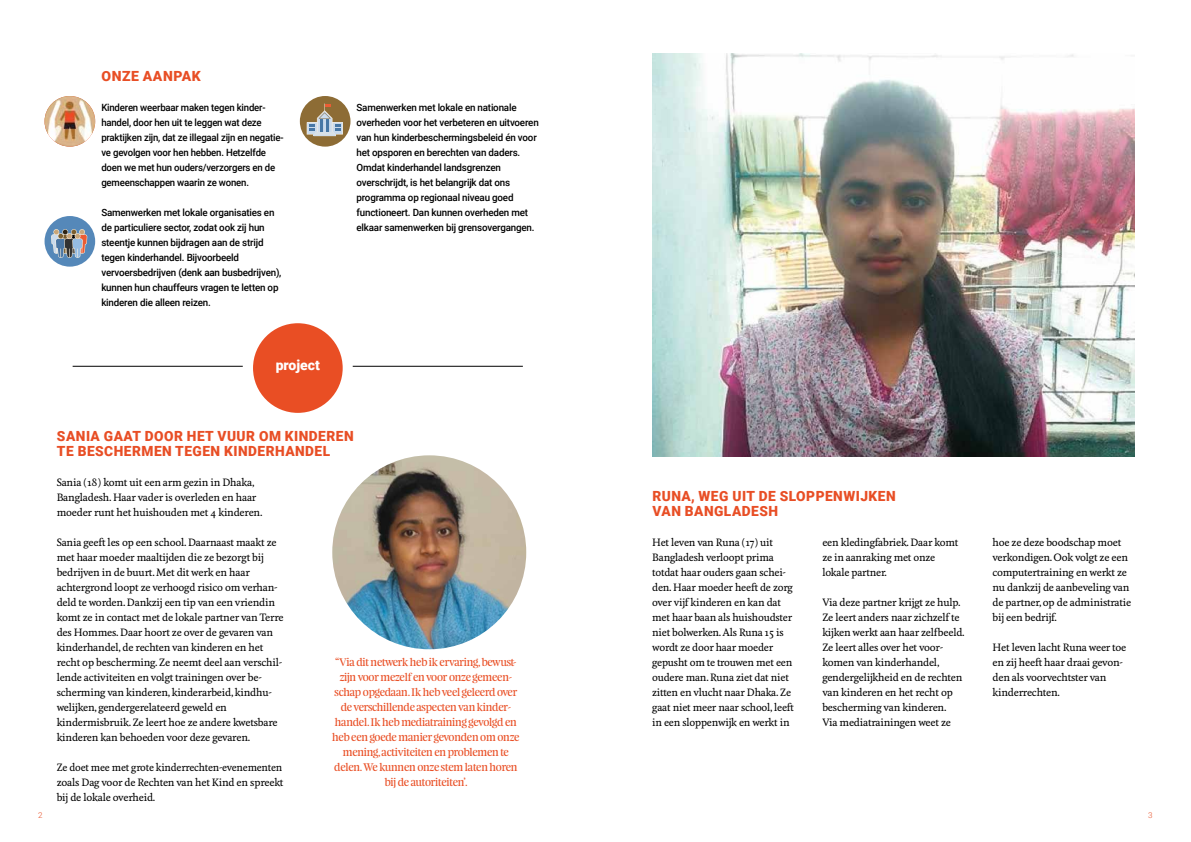
<style>
.page{position:relative;width:1191px;height:842px;background:#fff}
.page>*{position:absolute;margin:0;border:0;box-sizing:border-box;transform-origin:0 0}
.t1{font:900 14px/15px "Roboto";letter-spacing:.035em;color:#e84e25}
.t2{font:900 14px "Roboto";color:#fff}
.t3{font:500 10px/15px "Feijoa";letter-spacing:-.02em;color:#000}
.t4{font:500 10px/15px "Roboto";letter-spacing:-.02em;color:#000}
.t5{font:10px/15px "Feijoa Display";letter-spacing:-.02em;color:#e94e24;text-align:center}
.t6{font:500 10px/15px "Roboto";letter-spacing:-.02em;color:#000;scale:.96 1}
.t7{font:500 10px/15px "Feijoa";letter-spacing:-.02em;color:#000;scale:.95 1}
.t8{font:300 8px "Roboto";color:#e84e25}
</style>
<div class="page">
<div style="left:253px;top:323px;width:90px;height:90px;background:#e94e24;border-radius:50%"></div>
<hr style="left:73px;top:366px;width:170px;height:1px;background:#000">
<hr style="left:353px;top:366px;width:170px;height:1px;background:#000">
<div style="left:45px;top:216px;width:50px;height:51px;background:#5588b9;border-radius:50%"></div>
<svg style="left:51px;top:229px;width:36px;height:29px"></svg>
<div style="left:300px;top:96px;width:50px;height:51px;background:#8d6c35;border-radius:50%"></div>
<svg style="left:307px;top:103px;width:36px;height:33px"></svg>
<img style="left:45px;top:96px;width:50px;height:51px;border-radius:25px">
<img style="left:332px;top:455px;width:194px;height:194px;border-radius:97px">
<img style="left:652px;top:54px;width:482px;height:402px">
<h1 class="t1" style="left:102px;top:68px;width:101px">ONZE AANPAK</h1>
<p class="t6" style="left:101px;top:100px;width:191px">Kinderen weerbaar maken tegen kinder&shy;handel, door hen uit te leggen wat deze praktijken zijn, dat ze illegaal zijn en negatie&shy;ve gevolgen voor hen hebben. Hetzelfde doen we met hun ouders/verzorgers en de gemeenschappen waarin ze wonen.</p>
<p class="t4" style="left:101px;top:205px;width:182px">Samenwerken met lokale organisaties en de particuliere sector, zodat ook zij hun steentje kunnen bijdragen aan de strijd tegen kinderhandel. Bijvoorbeeld vervoersbedrijven (denk aan busbedrijven), kunnen hun chauffeurs vragen te letten op kinderen die alleen reizen.</p>
<h1 class="t2" style="left:276px;top:355px;width:46px">project</h1>
<p class="t4" style="left:356px;top:100px;width:184px">Samenwerken met lokale en nationale overheden voor het verbeteren en uitvoeren van hun kinderbeschermingsbeleid én voor het opsporen en berechten van daders.<br>Omdat kinderhandel landsgrenzen overschrijdt, is het belangrijk dat ons programma op regionaal niveau goed functioneert. Dan kunnen overheden met elkaar samenwerken bij grensovergangen.</p>
<h1 class="t1" style="left:57px;top:428px;width:298px">SANIA GAAT DOOR HET VUUR OM KINDEREN<br>TE BESCHERMEN TEGEN KINDERHANDEL</h1>
<p class="t3" style="left:57px;top:475px;width:207px">Sania (18) komt uit een arm gezin in Dhaka,<br>Bangladesh. Haar vader is overleden en haar moeder runt het huishouden met 4 kinderen.</p>
<p class="t3" style="left:57px;top:535px;width:228px">Sania geeft les op een school. Daarnaast maakt ze met haar moeder maaltijden die ze bezorgt bij bedrijven in de buurt. Met dit werk en haar achtergrond loopt ze verhoogd risico om verhan&shy;deld te worden. Dankzij een tip van een vriendin komt ze in contact met de lokale partner van Terre des Hommes. Daar hoort ze over de gevaren van kinderhandel, de rechten van kinderen en het recht op bescherming. Ze neemt deel aan verschil&shy;lende activiteiten en volgt trainingen over be&shy;scherming van kinderen, kinderarbeid, kindhu&shy;welijken, gendergerelateerd geweld en kindermisbruik. Ze leert hoe ze andere kwetsbare kinderen kan behoeden voor deze gevaren.</p>
<p class="t7" style="left:57px;top:760px;width:240px">Ze doet mee met grote kinderrechten-evenementen zoals Dag voor de Rechten van het Kind en spreekt bij de lokale overheid.</p>
<p class="t5" style="left:332px;top:655px;width:189px">“Via dit netwerk heb ik ervaring, bewust&shy;zijn voor mezelf en voor onze gemeen&shy;schap opgedaan. Ik heb veel geleerd over de verschillende aspecten van kinder&shy;handel. Ik heb mediatraining gevolgd en heb een goede manier gevonden om onze mening, activiteiten en problemen te delen. We kunnen onze stem laten horen bij de autoriteiten’.</p>
<h1 class="t1" style="left:652px;top:488px;width:245px">RUNA, WEG UIT DE SLOPPENWIJKEN<br>VAN BANGLADESH</h1>
<p class="t3" style="left:652px;top:535px;width:143px">Het leven van Runa (17) uit<br>Bangladesh verloopt prima totdat haar ouders gaan schei&shy;den. Haar moeder heeft de zorg over vijf kinderen en kan dat met haar baan als huishoudster niet bolwerken. Als Runa 15 is wordt ze door haar moeder gepusht om te trouwen met een oudere man. Runa ziet dat niet zitten en vlucht naar Dhaka. Ze gaat niet meer naar school, leeft in een sloppenwijk en werkt in</p>
<p class="t3" style="left:822px;top:535px;width:137px">een kledingfabriek. Daar komt ze in aanraking met onze lokale partner.</p>
<p class="t3" style="left:822px;top:595px;width:144px">Via deze partner krijgt ze hulp.<br>Ze leert anders naar zichzelf te kijken werkt aan haar zelfbeeld.<br>Ze leert alles over het voor&shy;komen van kinderhandel, gendergelijkheid en de rechten van kinderen en het recht op bescherming van kinderen.<br>Via mediatrainingen weet ze</p>
<p class="t3" style="left:992px;top:535px;width:140px">hoe ze deze boodschap moet verkondigen. Ook volgt ze een computertraining en werkt ze nu dankzij de aanbeveling van de partner, op de administratie bij een bedrijf.</p>
<p class="t3" style="left:992px;top:640px;width:135px">Het leven lacht Runa weer toe en zij heeft haar draai gevon&shy;den als voorvechtster van kinderrechten.</p>
<p class="t8" style="left:38px;top:810px;width:6px">2</p>
<p class="t8" style="left:1148px;top:810px;width:6px">3</p>
</div>
